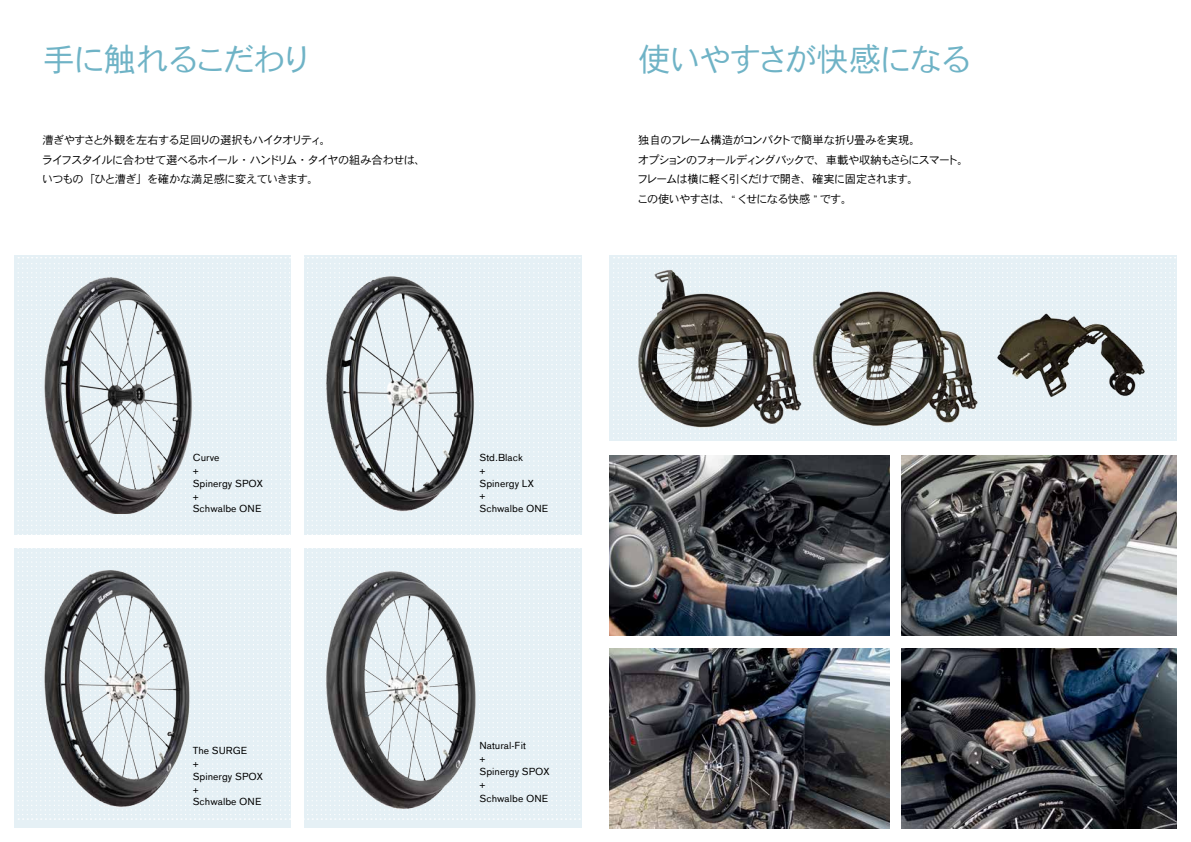
<style>
.page{position:relative;width:1191px;height:842px;background:#fff}
.page>*{position:absolute;margin:0;border:0;box-sizing:border-box;transform-origin:0 0}
.t1{font:32.6px "DFHS Gothic Std W3";letter-spacing:-.07em;color:#6fb3c6}
.t2{font:11.3px/19.8px "DFHS Gothic Std W3";letter-spacing:-.085em;color:#000}
.t3{font:9.9px/12.8px "OBO Office Sans";color:#000}
.s1{font-family:"Koz Min Pro"}
</style>
<div class="page">
<div style="left:14px;top:255px;width:567px;height:573px;background:#e5f0f5"></div>
<svg style="left:18px;top:257px;width:562px;height:563px"></svg>
<svg style="left:613px;top:257px;width:562px;height:184px;background:#e6f0f5"></svg>
<img style="left:901px;top:455px;width:275px;height:181px">
<img style="left:901px;top:648px;width:275px;height:180px">
<img style="left:609px;top:649px;width:280px;height:179px">
<img style="left:609px;top:455px;width:280px;height:180px">
<img style="left:638px;top:269px;width:165px;height:161px">
<img style="left:811px;top:286px;width:169px;height:145px">
<img style="left:989px;top:302px;width:166px;height:99px">
<img style="left:43px;top:273px;width:150px;height:241px">
<img style="left:325px;top:275px;width:154px;height:239px">
<img style="left:43px;top:568px;width:150px;height:241px">
<img style="left:325px;top:568px;width:154px;height:241px">
<div style="left:291px;top:253px;width:13px;height:580px;background:#fff"></div>
<div style="left:8px;top:535px;width:580px;height:12px;background:#fff"></div>
<h1 class="t1" style="left:43px;top:41px;width:272px">手に触れるこだわり</h1>
<p class="t2" style="left:42px;top:130px;width:386px">漕ぎやすさと外観を左右する足回りの選択もハイクオリティ。<br>ライフスタイルに合わせて選べるホイール・ハンドリム・タイヤの組み合わせは、いつもの「ひと漕ぎ」を確かな満足感に変えていきます。</p>
<h1 class="t1" style="left:638px;top:41px;width:336px">使いやすさが快感になる</h1>
<p class="t2" style="left:637px;top:130px;width:333px">独自のフレーム構造がコンパクトで簡単な折り畳みを実現。<br>オプションのフォールディングバックで、車載や収納もさらにスマート。フレームは横に軽く引くだけで開き、確実に固定されます。<br>この使いやすさは、<span class="s1">“</span> くせになる快感 <span class="s1">”</span> です。</p>
<p class="t3" style="left:193px;top:451px;width:72px">Curve<br>+<br>Spinergy SPOX +<br>Schwalbe ONE</p>
<p class="t3" style="left:193px;top:744px;width:72px">The SURGE<br>+<br>Spinergy SPOX +<br>Schwalbe ONE</p>
<p class="t3" style="left:479px;top:451px;width:70px">Std.Black<br>+<br>Spinergy LX<br>+<br>Schwalbe ONE</p>
<p class="t3" style="left:479px;top:739px;width:72px">Natural-Fit<br>+<br>Spinergy SPOX +</p>
<p class="t3" style="left:479px;top:792px;width:70px">Schwalbe ONE</p>
</div>
